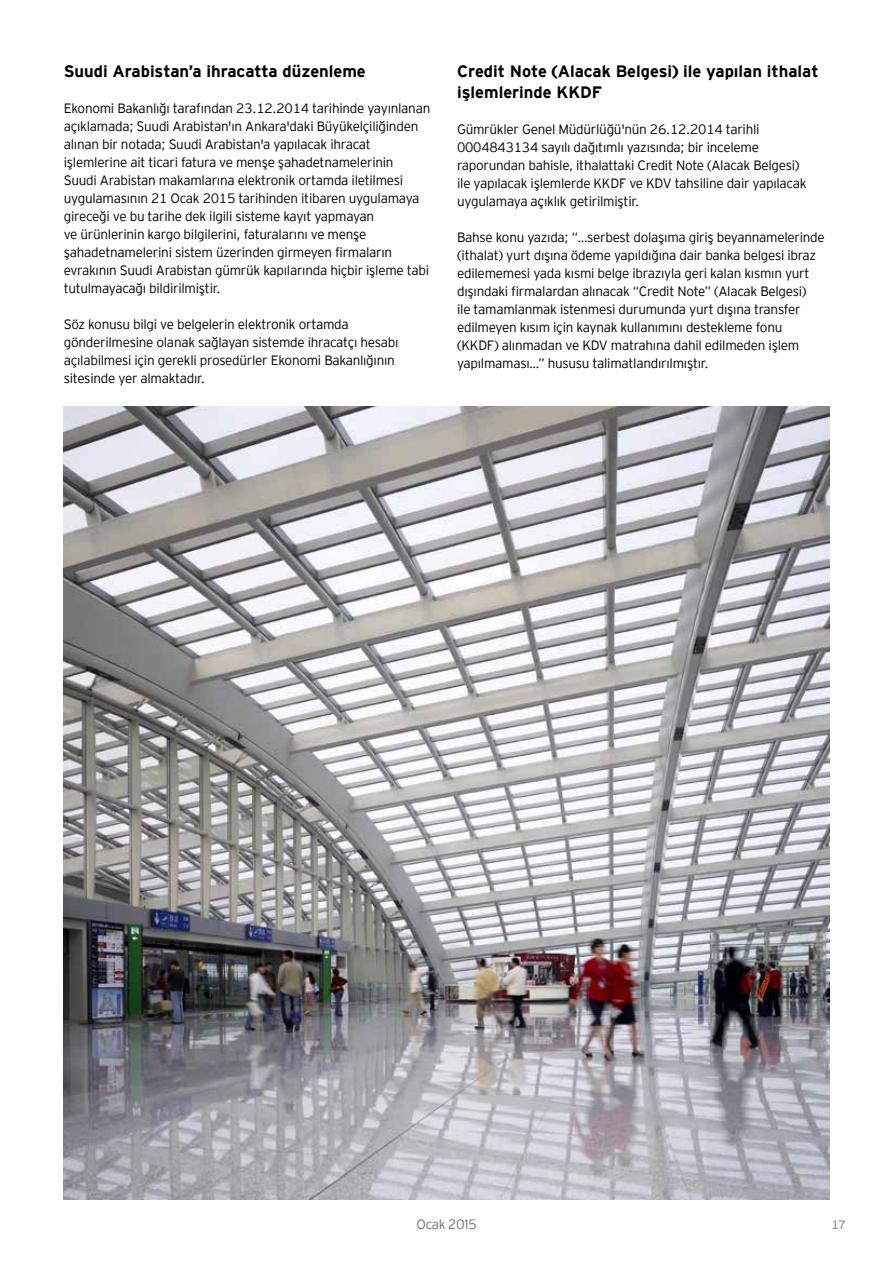
<style>
.page{position:relative;width:893px;height:1263px;background:#fff}
.page>*{position:absolute;margin:0;border:0;box-sizing:border-box;transform-origin:0 0}
.t1{font:700 16.5px/21px "EY Interstate";color:#000}
.t2{font:300 13.5px/18px "EY Interstate";letter-spacing:-.02em;color:#000}
.t3{font:300 13.5px "EY Interstate";letter-spacing:-.02em;color:#6d6e71}
.t4{font:12.3px "EY Interstate";color:#939598}
</style>
<div class="page">
<img style="left:64px;top:406px;width:765px;height:793px">
<p class="t1" style="left:64px;top:60px;width:304px">Suudi Arabistan’a ihracatta düzenleme</p>
<p class="t2" style="left:64px;top:98px;width:368px">Ekonomi Bakanlığı tarafından 23.12.2014 tarihinde yayınlanan açıklamada; Suudi Arabistan'ın Ankara'daki Büyükelçiliğinden alınan bir notada; Suudi Arabistan'a yapılacak ihracat işlemlerine ait ticari fatura ve menşe şahadetnamelerinin<br>Suudi Arabistan makamlarına elektronik ortamda iletilmesi uygulamasının 21 Ocak 2015 tarihinden itibaren uygulamaya gireceği ve bu tarihe dek ilgili sisteme kayıt yapmayan<br>ve ürünlerinin kargo bilgilerini, faturalarını ve menşe şahadetnamelerini sistem üzerinden girmeyen firmaların evrakının Suudi Arabistan gümrük kapılarında hiçbir işleme tabi tutulmayacağı bildirilmiştir.</p>
<p class="t2" style="left:64px;top:314px;width:336px">Söz konusu bilgi ve belgelerin elektronik ortamda gönderilmesine olanak sağlayan sistemde ihracatçı hesabı açılabilmesi için gerekli prosedürler Ekonomi Bakanlığının sitesinde yer almaktadır.</p>
<p class="t1" style="left:457px;top:60px;width:363px">Credit Note (Alacak Belgesi) ile yapılan ithalat işlemlerinde KKDF</p>
<p class="t2" style="left:457px;top:119px;width:351px">Gümrükler Genel Müdürlüğü'nün 26.12.2014 tarihli 0004843134 sayılı dağıtımlı yazısında; bir inceleme raporundan bahisle, ithalattaki Credit Note (Alacak Belgesi) ile yapılacak işlemlerde KKDF ve KDV tahsiline dair yapılacak uygulamaya açıklık getirilmiştir.</p>
<p class="t2" style="left:457px;top:227px;width:369px">Bahse konu yazıda; “…serbest dolaşıma giriş beyannamelerinde (ithalat) yurt dışına ödeme yapıldığına dair banka belgesi ibraz edilememesi yada kısmi belge ibrazıyla geri kalan kısmın yurt dışındaki firmalardan alınacak “Credit Note” (Alacak Belgesi)<br>ile tamamlanmak istenmesi durumunda yurt dışına transfer edilmeyen kısım için kaynak kullanımını destekleme fonu (KKDF) alınmadan ve KDV matrahına dahil edilmeden işlem yapılmaması…” hususu talimatlandırılmıştır.</p>
<p class="t3" style="left:416px;top:1215px;width:62px">Ocak 2015</p>
<p class="t4" style="left:831px;top:1215px;width:16px">17</p>
</div>
